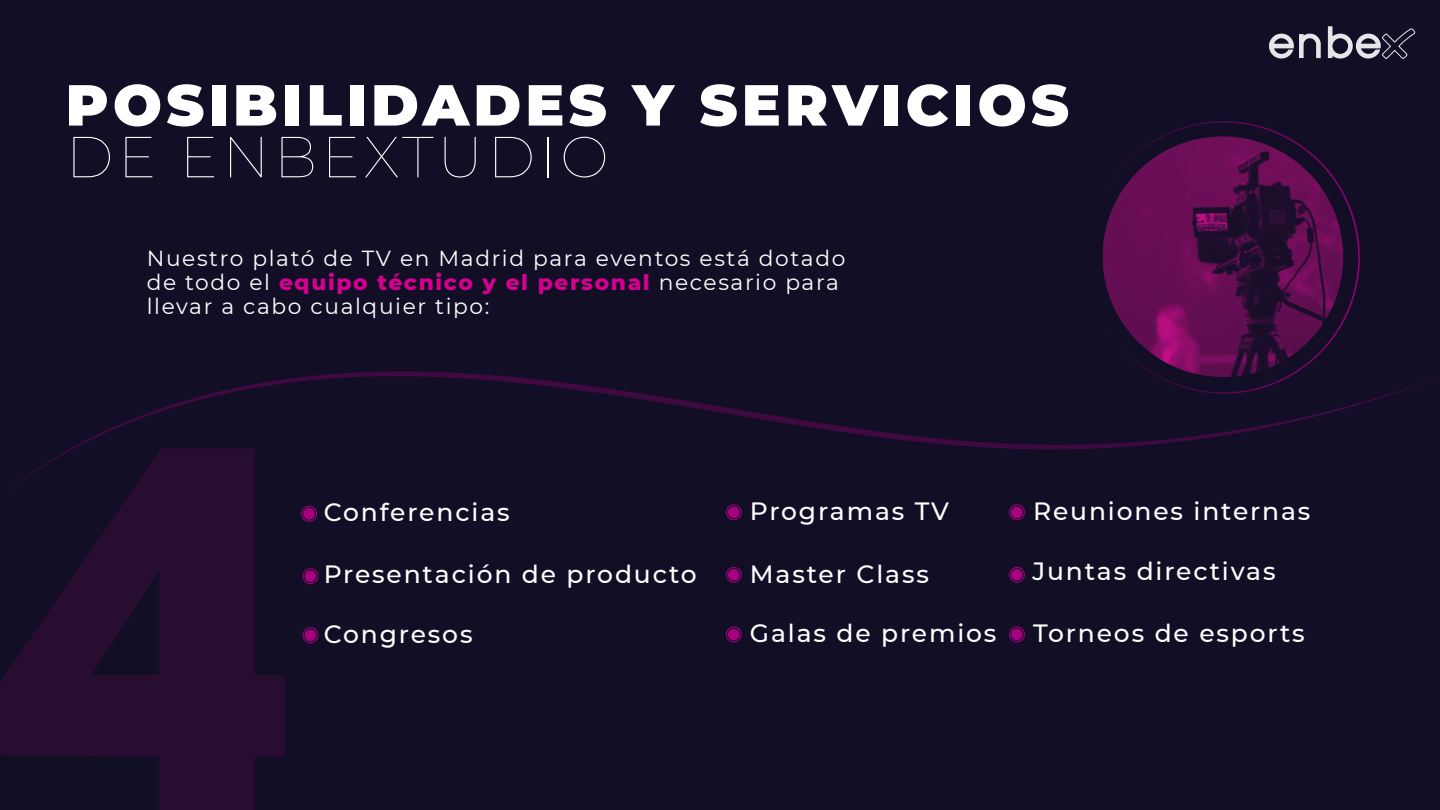
<style>
.page{position:relative;width:1440px;height:810px;background:#120e26}
.page>*{position:absolute;margin:0;border:0;box-sizing:border-box;transform-origin:0 0}
.t1{font:900 57.75px "Montserrat";letter-spacing:.075em;color:#fff}
.t2{font:100 57.75px "Montserrat";letter-spacing:.075em;color:#fff}
.t3{font:500 24.97px "Montserrat";letter-spacing:.075em;color:#fff}
.t4{font:21.75px/24px "Montserrat";letter-spacing:.075em;color:#fff}
.s1{font-weight:800;color:#d4008f}
</style>
<div class="page">
<svg style="left:72px;top:371px;width:1365px;height:79px"></svg>
<svg style="left:1269px;top:33px;width:52px;height:26px"></svg>
<svg style="left:1328px;top:26px;width:87px;height:33px"></svg>
<svg style="left:0;top:448px;width:285px;height:362px;fill:#280c32"></svg>
<div style="left:303px;top:508px;width:12px;height:12px;background:#a70080;border-radius:50%"></div>
<div style="left:301px;top:506px;width:16px;height:16px;border:1px solid #a70080;border-radius:50%"></div>
<div style="left:305px;top:570px;width:11px;height:12px;background:#a70080;border-radius:50%"></div>
<div style="left:303px;top:568px;width:15px;height:16px;border:1px solid #a70080;border-radius:50%"></div>
<div style="left:305px;top:629px;width:11px;height:12px;background:#a70080;border-radius:50%"></div>
<div style="left:303px;top:627px;width:15px;height:16px;border:1px solid #a70080;border-radius:50%"></div>
<div style="left:1011px;top:507px;width:12px;height:11px;background:#a70080;border-radius:50%"></div>
<div style="left:1009px;top:504px;width:16px;height:16px;border:1px solid #a70080;border-radius:50%"></div>
<div style="left:1011px;top:569px;width:12px;height:12px;background:#a70080;border-radius:50%"></div>
<div style="left:1009px;top:567px;width:16px;height:16px;border:1px solid #a70080;border-radius:50%"></div>
<div style="left:1011px;top:629px;width:12px;height:11px;background:#a70080;border-radius:50%"></div>
<div style="left:1009px;top:627px;width:16px;height:15px;border:1px solid #a70080;border-radius:50%"></div>
<div style="left:728px;top:507px;width:12px;height:11px;background:#a70080;border-radius:50%"></div>
<div style="left:726px;top:504px;width:16px;height:16px;border:1px solid #a70080;border-radius:50%"></div>
<div style="left:728px;top:569px;width:12px;height:12px;background:#a70080;border-radius:50%"></div>
<div style="left:726px;top:567px;width:16px;height:16px;border:1px solid #a70080;border-radius:50%"></div>
<div style="left:728px;top:629px;width:12px;height:11px;background:#a70080;border-radius:50%"></div>
<div style="left:726px;top:627px;width:16px;height:15px;border:1px solid #a70080;border-radius:50%"></div>
<svg style="left:1103px;top:136px;width:241px;height:241px;fill:#660e54"></svg>
<svg style="left:0;top:809px;width:25px;height:1px"></svg>
<h1 class="t1" style="left:66px;top:72px;width:1005px">POSIBILIDADES Y SERVICIOS</h1>
<h1 class="t2" style="left:66px;top:124px;width:544px">DE ENBEXTUDIO</h1>
<p class="t4" style="left:147px;top:248px;width:700px">Nuestro plató de TV en Madrid para eventos está dotado de todo el <span class="s1">equipo técnico y el personal</span> necesario para llevar a cabo cualquier tipo:</p>
<p class="t3" style="left:324px;top:502px;width:187px">Conferencias</p>
<p class="t3" style="left:324px;top:564px;width:374px">Presentación de producto</p>
<p class="t3" style="left:324px;top:624px;width:150px">Congresos</p>
<p class="t3" style="left:750px;top:501px;width:201px">Programas TV</p>
<p class="t3" style="left:750px;top:564px;width:181px">Master Class</p>
<p class="t3" style="left:750px;top:623px;width:248px">Galas de premios</p>
<p class="t3" style="left:1033px;top:501px;width:279px">Reuniones internas</p>
<p class="t3" style="left:1032px;top:561px;width:245px">Juntas directivas</p>
<p class="t3" style="left:1033px;top:623px;width:273px">Torneos de esports</p>
</div>
